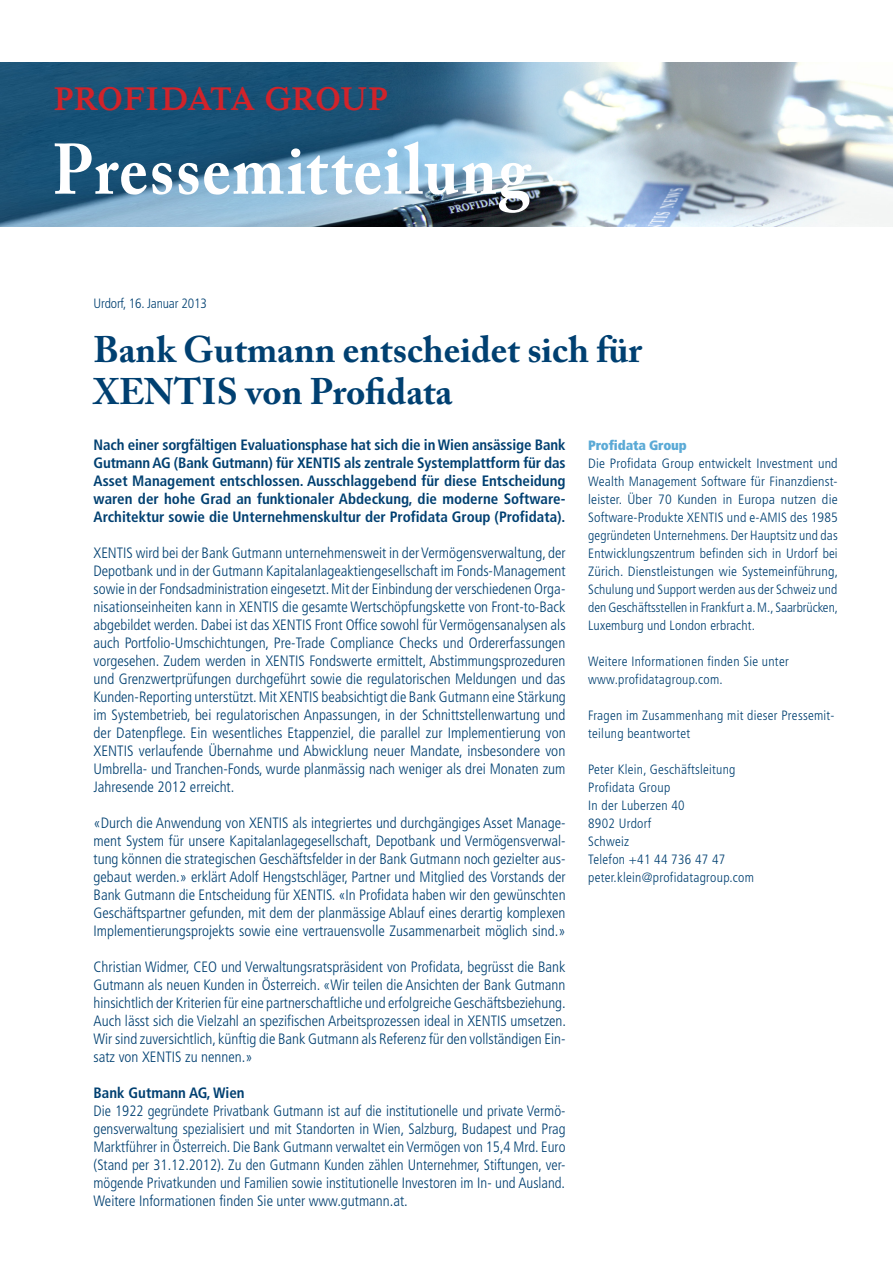
<style>
.page{position:relative;width:893px;height:1263px;background:#fff}
.page>*{position:absolute;margin:0;border:0;box-sizing:border-box;transform-origin:0 0}
.t1{font:700 70.65px "Adobe Caslon Pro";letter-spacing:.025em;color:#fff;scale:.9 1}
.t2{font:700 36.75px/42px "Adobe Caslon Pro";color:#004071}
.t3{font:600 32.25px "Times BQ";letter-spacing:.03em;color:#d1232a;scale:.9 1}
.t4{font:300 condensed 15px/18px "Frutiger";color:#004071;text-align:justify}
.t5{font:700 condensed 15px/18px "Frutiger";color:#004071;text-align:justify}
.t6{font:300 condensed 13.5px/18px "Frutiger";letter-spacing:.01em;color:#004071}
.t7{font:300 condensed 13.5px "Frutiger";letter-spacing:-.01em;color:#004071}
.t8{font:900 condensed 13.5px "Frutiger";letter-spacing:-.01em;color:#5baad6}
</style>
<div class="page">
<img style="left:0;top:63px;width:893px;height:163px">
<h3 class="t3" style="left:54px;top:80px;width:372px">PROFIDATA GROUP</h3>
<h1 class="t1" style="left:53px;top:128px;width:532px">Pressemitteilung</h1>
<p class="t7" style="left:94px;top:295px;width:115px">Urdorf, 16. Januar 2013</p>
<h2 class="t2" style="left:94px;top:328px;width:550px">Bank Gutmann entscheidet sich für<br>XENTIS von Profidata</h2>
<p class="t5" style="left:94px;top:436px;width:474px">Nach einer sorgfältigen Evaluationsphase hat sich die in Wien ansässige Bank Gutmann AG (Bank Gutmann) für XENTIS als zentrale Systemplattform für das Asset Management entschlossen. Ausschlaggebend für diese Entscheidung waren der hohe Grad an funktionaler Abdeckung, die moderne Software-Architektur sowie die Unternehmenskultur der Profidata Group (Profidata).</p>
<p class="t4" style="left:94px;top:544px;width:474px">XENTIS wird bei der Bank Gutmann unternehmensweit in der Vermögensverwaltung, der Depotbank und in der Gutmann Kapitalanlageaktiengesellschaft im Fonds-Management sowie in der Fondsadministration eingesetzt. Mit der Einbindung der verschiedenen Orga&shy;nisationseinheiten kann in XENTIS die gesamte Wertschöpfungskette von Front-to-Back abgebildet werden. Dabei ist das XENTIS Front Office sowohl für Vermögensanalysen als auch Portfolio-Umschichtungen, Pre-Trade Compliance Checks und Ordererfassungen vorgesehen. Zudem werden in XENTIS Fondswerte ermittelt, Abstimmungsprozeduren und Grenzwertprüfungen durchgeführt sowie die regulatorischen Meldungen und das Kunden-Reporting unterstützt. Mit XENTIS beabsichtigt die Bank Gutmann eine Stärkung im Systembetrieb, bei regulatorischen Anpassungen, in der Schnittstellenwartung und der Datenpflege. Ein wesentliches Etappenziel, die parallel zur Implementierung von XENTIS verlaufende Übernahme und Abwicklung neuer Mandate, insbesondere von Umbrella- und Tranchen-Fonds, wurde planmässig nach weniger als drei Monaten zum Jahresende 2012 erreicht.</p>
<p class="t4" style="left:94px;top:814px;width:474px">«Durch die Anwendung von XENTIS als integriertes und durchgängiges Asset Manage&shy;ment System für unsere Kapitalanlagegesellschaft, Depotbank und Vermögensverwal&shy;tung können die strategischen Geschäftsfelder in der Bank Gutmann noch gezielter aus&shy;gebaut werden.» erklärt Adolf Hengstschläger, Partner und Mitglied des Vorstands der Bank Gutmann die Entscheidung für XENTIS. «In Profidata haben wir den gewünschten Geschäftspartner gefunden, mit dem der planmässige Ablauf eines derartig komplexen Implementierungsprojekts sowie eine vertrauensvolle Zusammenarbeit möglich sind.»</p>
<p class="t4" style="left:94px;top:958px;width:474px">Christian Widmer, CEO und Verwaltungsratspräsident von Profidata, begrüsst die Bank Gutmann als neuen Kunden in Österreich. «Wir teilen die Ansichten der Bank Gutmann hinsichtlich der Kriterien für eine partnerschaftliche und erfolgreiche Geschäftsbeziehung.<br>Auch lässt sich die Vielzahl an spezifischen Arbeitsprozessen ideal in XENTIS umsetzen.<br>Wir sind zuversichtlich, künftig die Bank Gutmann als Referenz für den vollständigen Ein&shy;satz von XENTIS zu nennen.»</p>
<p class="t5" style="left:94px;top:1084px;width:153px">Bank Gutmann AG, Wien</p>
<p class="t4" style="left:94px;top:1102px;width:473px">Die 1922 gegründete Privatbank Gutmann ist auf die institutionelle und private Vermö&shy;gensverwaltung spezialisiert und mit Standorten in Wien, Salzburg, Budapest und Prag Marktführer in Österreich. Die Bank Gutmann verwaltet ein Vermögen von 15,4 Mrd. Euro (Stand per 31.12.2012). Zu den Gutmann Kunden zählen Unternehmer, Stiftungen, ver&shy;mögende Privatkunden und Familien sowie institutionelle Investoren im In- und Ausland.<br>Weitere Informationen finden Sie unter www.gutmann.at.</p>
<p class="t8" style="left:588px;top:437px;width:100px">Profidata Group</p>
<p class="t6" style="left:588px;top:455px;width:251px">Die Profidata Group entwickelt Investment und Wealth Management Software für Finanzdienst&shy;leister. Über 70 Kunden in Europa nutzen die Software-Produkte XENTIS und e-AMIS des 1985 gegründeten Unternehmens. Der Hauptsitz und das Entwicklungszentrum befinden sich in Urdorf bei Zürich. Dienstleistungen wie Systemeinführung, Schulung und Support werden aus der Schweiz und den Geschäftsstellen in Frankfurt a. M., Saarbrücken, Luxemburg und London erbracht.</p>
<p class="t6" style="left:588px;top:653px;width:202px">Weitere Informationen finden Sie unter www.profidatagroup.com.</p>
<p class="t6" style="left:588px;top:707px;width:248px">Fragen im Zusammenhang mit dieser Pressemit&shy;teilung beantwortet</p>
<p class="t6" style="left:588px;top:761px;width:167px">Peter Klein, Geschäftsleitung<br>Profidata Group<br>In der Luberzen 40<br>8902 Urdorf<br>Schweiz<br>Telefon +41 44 736 47 47 peter.klein@profidatagroup.com</p>
</div>
